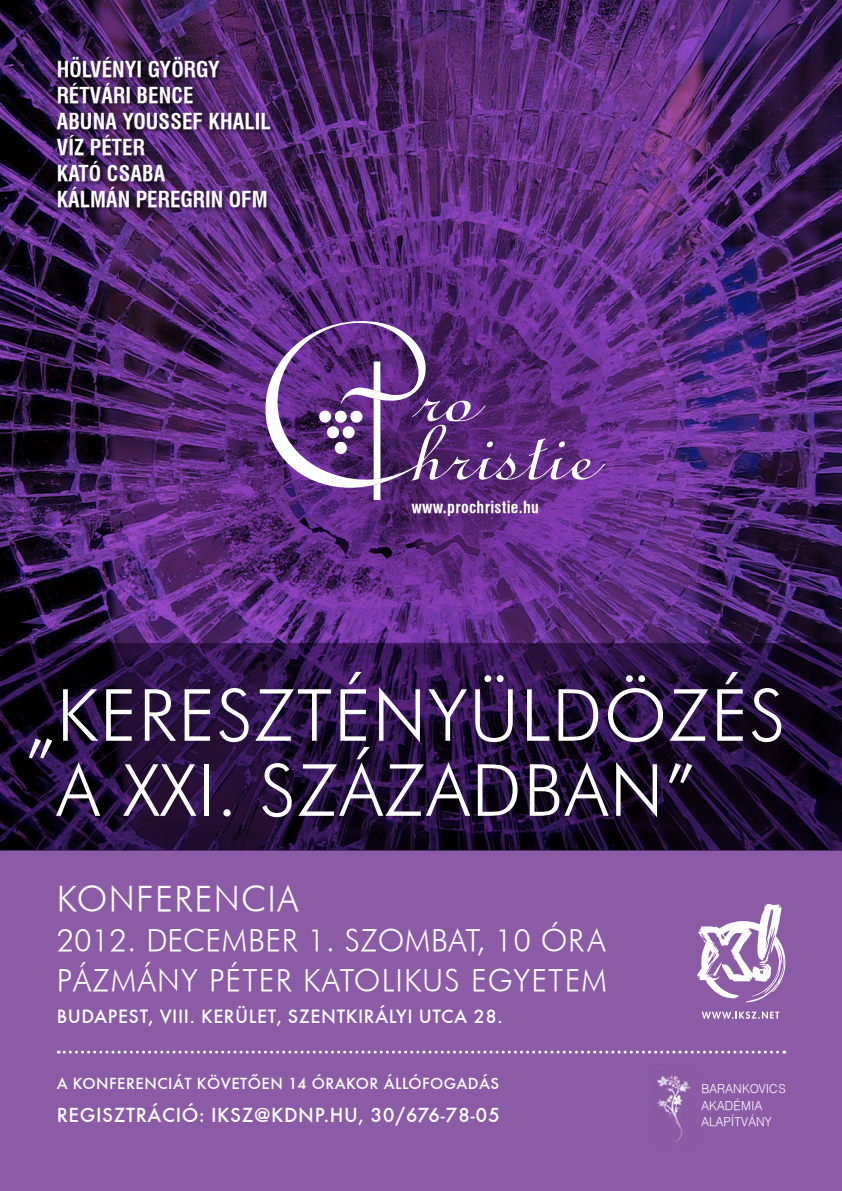
<style>
.page{position:relative;width:842px;height:1191px;background:#fff}
.page>*{position:absolute;margin:0;border:0;box-sizing:border-box;transform-origin:0 0}
.t1{font:72px/75px "Futura Lt PFL Normal";letter-spacing:.025em;color:#fff}
.t2{font:35px "Futura Lt PFL Normal";letter-spacing:.04em;color:#fff}
.t3{font:30.5px/39.9px "Futura Lt PFL Normal";letter-spacing:.02em;color:#fff}
.t4{font:21.1px/26px "Swiss 721 Cn PFL Bold";letter-spacing:.005em;color:#fff}
.t5{font:21.1px "Futura Md PFL Normal";letter-spacing:.03em;color:#fff}
.t6{font:20px "Futura Md PFL Normal";letter-spacing:.03em;color:#fff}
.t7{font:16.7px "Futura Md PFL Normal";letter-spacing:.03em;color:#fff}
.t8{font:16px "Swiss 721 Cn PFL Bold";letter-spacing:.02em;color:#fff}
.t9{font:12.1px/16.2px "Swiss 721 Lt PFL Normal";letter-spacing:.025em;color:#fff}
</style>
<div class="page">
<img style="left:0;top:0;width:842px;height:643px">
<div style="left:0;top:850px;width:842px;height:341px;background:#8c5ba6"></div>
<svg style="left:0;top:643px;width:842px;height:207px;background:#210d35"></svg>
<svg style="left:189px;top:204px;width:470px;height:470px;background:#5e2b84"></svg>
<svg style="left:262px;top:316px;width:343px;height:184px;background:#693b89"></svg>
<svg style="left:412px;top:398px;width:74px;height:25px;background:#754d8f"></svg>
<svg style="left:374px;top:362px;width:6px;height:30px"></svg>
<svg style="left:485px;top:440px;width:10px;height:8px"></svg>
<svg style="left:559px;top:440px;width:7px;height:8px"></svg>
<svg style="left:316px;top:410px;width:47px;height:45px"></svg>
<svg style="left:374px;top:398px;width:6px;height:102px"></svg>
<div style="left:56px;top:56px;width:263px;height:183px;background:#000;opacity:.5"></div>
<svg style="left:702px;top:1011px;width:77px;height:7px"></svg>
<svg style="left:697px;top:904px;width:89px;height:98px"></svg>
<svg style="left:58px;top:1050px;width:727px;height:3px"></svg>
<img style="left:656px;top:1076px;width:35px;height:66px">
<p class="t4" style="left:57px;top:56px;width:216px">HÖLVÉNYI GYÖRGY<br>RÉTVÁRI BENCE<br>ABUNA YOUSSEF KHALIL<br>VÍZ PÉTER<br>KATÓ CSABA<br>KÁLMÁN PEREGRIN OFM</p>
<p class="t8" style="left:411px;top:497px;width:129px">WWW.PROCHRISTIE.HU</p>
<h1 class="t1" style="left:57px;top:677px;width:730px">KERESZTÉNYÜLDÖZÉS<br>A XXI. SZÁZADBAN”</h1>
<h1 class="t1" style="left:25px;top:683px;width:32px">„</h1>
<h2 class="t2" style="left:57px;top:877px;width:243px">KONFERENCIA</h2>
<h3 class="t3" style="left:57px;top:919px;width:552px">2012. DECEMBER 1. SZOMBAT, 10 ÓRA<br>PÁZMÁNY PÉTER KATOLIKUS E GYETEM</h3>
<p class="t6" style="left:57px;top:1004px;width:447px">BUDAPEST, VIII. KERÜLET, SZENTKI RÁLYI UTCA 28.</p>
<p class="t7" style="left:57px;top:1073px;width:444px">A KONFERENCIÁT KÖVETŐEN 14 ÓRAKOR ÁLLÓFOGADÁS</p>
<p class="t5" style="left:57px;top:1102px;width:445px">REGI SZTRÁCI Ó: I KSZ@KDNP.HU, 30/676-78-05</p>
<p class="t9" style="left:701px;top:1080px;width:86px">BARANKOVICS<br>AKADÉMIA<br>ALAPÍTVÁNY</p>
</div>
